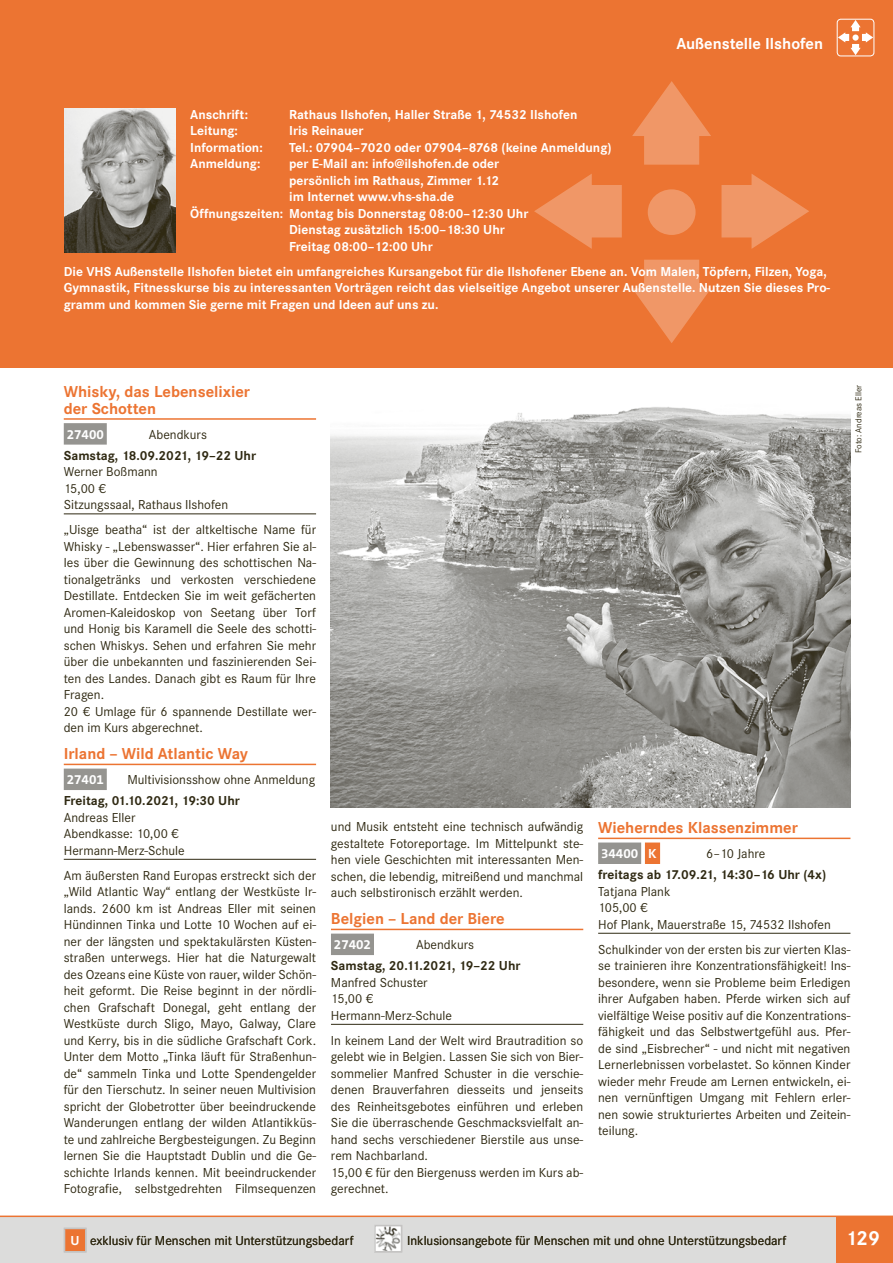
<style>
.page{position:relative;width:893px;height:1263px;background:#fff}
.page>*{position:absolute;margin:0;border:0;box-sizing:border-box;transform-origin:0 0}
.t1{font:700 21px "Corporate S";color:#fff}
.t2{font:700 16.5px/16.5px "Corporate S";color:#ec7432}
.t3{font:700 16.5px "Corporate S";color:#fff}
.t4{font:13.5px/16.5px "Corporate S";color:#2f2912}
.t5{font:700 13.5px/16.5px "Corporate S";color:#fff}
.t6{font:700 13.5px "Corporate S";color:#2f2912}
.t7{font:700 13.5px "The Sans B7";color:#fff}
.t8{font:9px "Corporate S";color:#2f2912}
.s1{font-family:"Corporate S"}
.s2{font-weight:700;color:#fff}
</style>
<div class="page">
<svg style="left:0;top:1215px;width:893px;height:48px"></svg>
<div style="left:374px;top:1225px;width:28px;height:27px;border:2px solid #c5c4c3"></div>
<div style="left:0;top:0;width:893px;height:368px;background:#ec7432"></div>
<div style="left:523px;top:70px;width:298px;height:284px;border:12px solid #ec7432;border-radius:28px"></div>
<svg style="left:534px;top:81px;width:275px;height:262px"></svg>
<hr style="left:64px;top:418px;width:252px;height:2px;background:#ec7432">
<div style="left:64px;top:423px;width:43px;height:22px;background:#959490"></div>
<hr style="left:64px;top:513px;width:252px;height:1px;background:#2f2912">
<hr style="left:64px;top:764px;width:252px;height:1px;background:#ec7432">
<div style="left:64px;top:768px;width:43px;height:22px;background:#959490"></div>
<hr style="left:64px;top:859px;width:252px;height:1px;background:#2f2912">
<hr style="left:331px;top:929px;width:252px;height:1px;background:#ec7432">
<div style="left:331px;top:933px;width:43px;height:22px;background:#959490"></div>
<hr style="left:331px;top:1024px;width:252px;height:1px;background:#2f2912">
<hr style="left:598px;top:838px;width:252px;height:1px;background:#ec7432">
<div style="left:598px;top:842px;width:43px;height:22px;background:#959490"></div>
<div style="left:645px;top:842px;width:15px;height:22px;background:#ec7432"></div>
<hr style="left:598px;top:933px;width:252px;height:1px;background:#2f2912">
<img style="left:64px;top:108px;width:111px;height:144px">
<img style="left:331px;top:407px;width:519px;height:401px">
<div style="left:837px;top:19px;width:37px;height:37px;border:1px solid #fff;border-radius:4px"></div>
<svg style="left:838px;top:20px;width:35px;height:35px"></svg>
<div style="left:837px;top:1216px;width:56px;height:47px;background:#ec7432"></div>
<p class="t3" style="left:676px;top:34px;width:148px">Außenstelle Ilshofen</p>
<p class="t5" style="left:190px;top:106px;width:59px">Anschrift:</p>
<p class="t5" style="left:289px;top:106px;width:290px">Rathaus Ilshofen, Haller Straße 1, 74532 Ilshofen</p>
<p class="t5" style="left:190px;top:123px;width:49px">Leitung:</p>
<p class="t5" style="left:289px;top:123px;width:76px">Iris Reinauer</p>
<p class="t5" style="left:190px;top:139px;width:74px">Information:</p>
<p class="t5" style="left:289px;top:139px;width:324px">Tel.: 07904–7020 oder 07904–8768 (keine Anmeldung)</p>
<p class="t5" style="left:190px;top:156px;width:72px">Anmeldung:</p>
<p class="t5" style="left:289px;top:156px;width:212px">per E-Mail an: info@ilshofen.de oder</p>
<p class="t5" style="left:289px;top:172px;width:211px">persönlich im Rathaus, Zimmer 1.12</p>
<p class="t5" style="left:289px;top:188px;width:166px">im Internet www.vhs-sha.de</p>
<p class="t5" style="left:190px;top:205px;width:340px">Öffnungszeiten: Montag bis Donnerstag 08:00–12:30 Uhr</p>
<p class="t5" style="left:289px;top:221px;width:217px">Dienstag zusätzlich 15:00–18:30 Uhr</p>
<p class="t5" style="left:289px;top:238px;width:145px">Freitag 08:00–12:00 Uhr</p>
<p class="t5" style="left:64px;top:263px;width:768px">Die VHS Außenstelle Ilshofen bietet ein umfangreiches Kursangebot für die Ilshofener Ebene an. Vom Malen, Töpfern, Filzen, Yoga,<br>Gymnastik, Fitnesskurse bis zu interessanten Vorträgen reicht das vielseitige Angebot unserer Außenstelle. Nutzen Sie dieses Pro&shy;gramm und kommen Sie gerne mit Fragen und Ideen auf uns zu.</p>
<p class="t2" style="left:64px;top:384px;width:188px">Whisky, das Lebenselixier der Schotten</p>
<p class="t7" style="left:67px;top:427px;width:39px">27400</p>
<p class="t4" style="left:149px;top:426px;width:60px">Abendkurs</p>
<p class="t6" style="left:64px;top:447px;width:194px">Samstag, 18.09.2021, 19–22 Uhr</p>
<p class="t4" style="left:64px;top:464px;width:166px">Werner Boßmann<br>15,00 €<br>Sitzungssaal, Rathaus Ilshofen</p>
<p class="t4" style="left:64px;top:522px;width:254px">„Uisge beatha“ ist der altkeltische Name für Whisky - „Lebenswasser“. Hier erfahren Sie al&shy;les über die Gewinnung des schottischen Na&shy;tionalgetränks und verkosten verschiedene Destillate. Entdecken Sie im weit gefächerten Aromen-Kaleidoskop von Seetang über Torf und Honig bis Karamell die Seele des schotti&shy;schen Whiskys. Sehen und erfahren Sie mehr über die unbekannten und faszinierenden Sei&shy;ten des Landes. Danach gibt es Raum für Ihre Fragen.<br>20 € Umlage für 6 spannende Destillate wer&shy;den im Kurs abgerechnet.</p>
<p class="t2" style="left:64px;top:746px;width:186px">Irland – Wild Atlantic Way</p>
<p class="t7" style="left:67px;top:773px;width:39px">27401</p>
<p class="t4" style="left:127px;top:772px;width:189px">Multivisionsshow ohne Anmeldung</p>
<p class="t6" style="left:64px;top:793px;width:178px">Freitag, 01.10.2021, 19:30 Uhr</p>
<p class="t4" style="left:64px;top:809px;width:123px">Andreas Eller<br>Abendkasse: 10,00 €<br>Hermann-Merz-Schule</p>
<p class="t4" style="left:64px;top:867px;width:254px;text-align:justify">Am äußersten Rand Europas erstreckt sich der „Wild Atlantic Way“ entlang der Westküste Ir&shy;lands. 2600 km ist Andreas Eller mit seinen Hündinnen Tinka und Lotte 10 Wochen auf ei&shy;ner der längsten und spektakulärsten Küsten&shy;straßen unterwegs. Hier hat die Naturgewalt des Ozeans eine Küste von rauer, wilder Schön&shy;heit geformt. Die Reise beginnt in der nördli&shy;chen Grafschaft Donegal, geht entlang der Westküste durch Sligo, Mayo, Galway, Clare und Kerry, bis in die südliche Grafschaft Cork.<br>Unter dem Motto „Tinka läuft für Straßenhun&shy;de“ sammeln Tinka und Lotte Spendengelder für den Tierschutz. In seiner neuen Multivision spricht der Globetrotter über beeindruckende Wanderungen entlang der wilden Atlantikküs&shy;te und zahlreiche Bergbesteigungen. Zu Beginn lernen Sie die Hauptstadt Dublin und die Ge&shy;schichte Irlands kennen. Mit beeindruckender Fotografie, selbstgedrehten Filmsequenzen</p>
<p class="t8" style="left:853px;top:453px;width:70px;rotate:-90deg">Foto: Andreas Eller</p>
<p class="t4" style="left:331px;top:819px;width:254px;text-align:justify">und Musik entsteht eine technisch aufwändig gestaltete Fotoreportage. Im Mittelpunkt ste&shy;hen viele Geschichten mit interessanten Men&shy;schen, die lebendig, mitreißend und manchmal auch selbstironisch erzählt werden.</p>
<p class="t2" style="left:331px;top:911px;width:175px">Belgien – Land der Biere</p>
<p class="t7" style="left:334px;top:938px;width:39px">27402</p>
<p class="t4" style="left:416px;top:937px;width:60px">Abendkurs</p>
<p class="t6" style="left:331px;top:958px;width:191px">Samstag, 20.11.2021, 19–22 Uhr</p>
<p class="t4" style="left:331px;top:974px;width:123px">Manfred Schuster<br>15,00 €<br>Hermann-Merz-Schule</p>
<p class="t4" style="left:331px;top:1032px;width:254px">In keinem Land der Welt wird Brautradition so gelebt wie in Belgien. Lassen Sie sich von Bier&shy;sommelier Manfred Schuster in die verschie&shy;denen Brauverfahren diesseits und jenseits des Reinheitsgebotes einführen und erleben Sie die überraschende Geschmacksvielfalt an&shy;hand sechs verschiedener Bierstile aus unse&shy;rem Nachbarland.<br>15,00 € für den Biergenuss werden im Kurs ab&shy;gerechnet.</p>
<p class="t2" style="left:598px;top:820px;width:201px">Wieherndes Klassenzimmer</p>
<p class="t7" style="left:601px;top:846px;width:57px">34400 <span class="s1">K</span></p>
<p class="t4" style="left:706px;top:846px;width:61px">6–10 Jahre</p>
<p class="t6" style="left:598px;top:867px;width:229px">freitags ab 17.09.21, 14:30–16 Uhr (4x)</p>
<p class="t4" style="left:598px;top:883px;width:234px">Tatjana Plank<br>105,00 €<br>Hof Plank, Mauerstraße 15, 74532 Ilshofen</p>
<p class="t4" style="left:598px;top:941px;width:254px;text-align:justify">Schulkinder von der ersten bis zur vierten Klas&shy;se trainieren ihre Konzentrationsfähigkeit! Ins&shy;besondere, wenn sie Probleme beim Erledigen ihrer Aufgaben haben. Pferde wirken sich auf vielfältige Weise positiv auf die Konzentrations&shy;fähigkeit und das Selbstwertgefühl aus. Pfer&shy;de sind „Eisbrecher“ - und nicht mit negativen Lernerlebnissen vorbelastet. So können Kinder wieder mehr Freude am Lernen entwickeln, ei&shy;nen vernünftigen Umgang mit Fehlern erler&shy;nen sowie strukturiertes Arbeiten und Zeitein&shy;teilung.</p>
<p class="t4" style="left:71px;top:1233px;width:284px"><span class="s2">U</span> exklusiv für Menschen mit Unterstützungsbedarf</p>
<p class="t4" style="left:407px;top:1233px;width:381px">Inklusionsangebote für Menschen mit und ohne Unterstützungsbedarf</p>
<h1 class="t1" style="left:845px;top:1226px;width:36px">129</h1>
</div>
